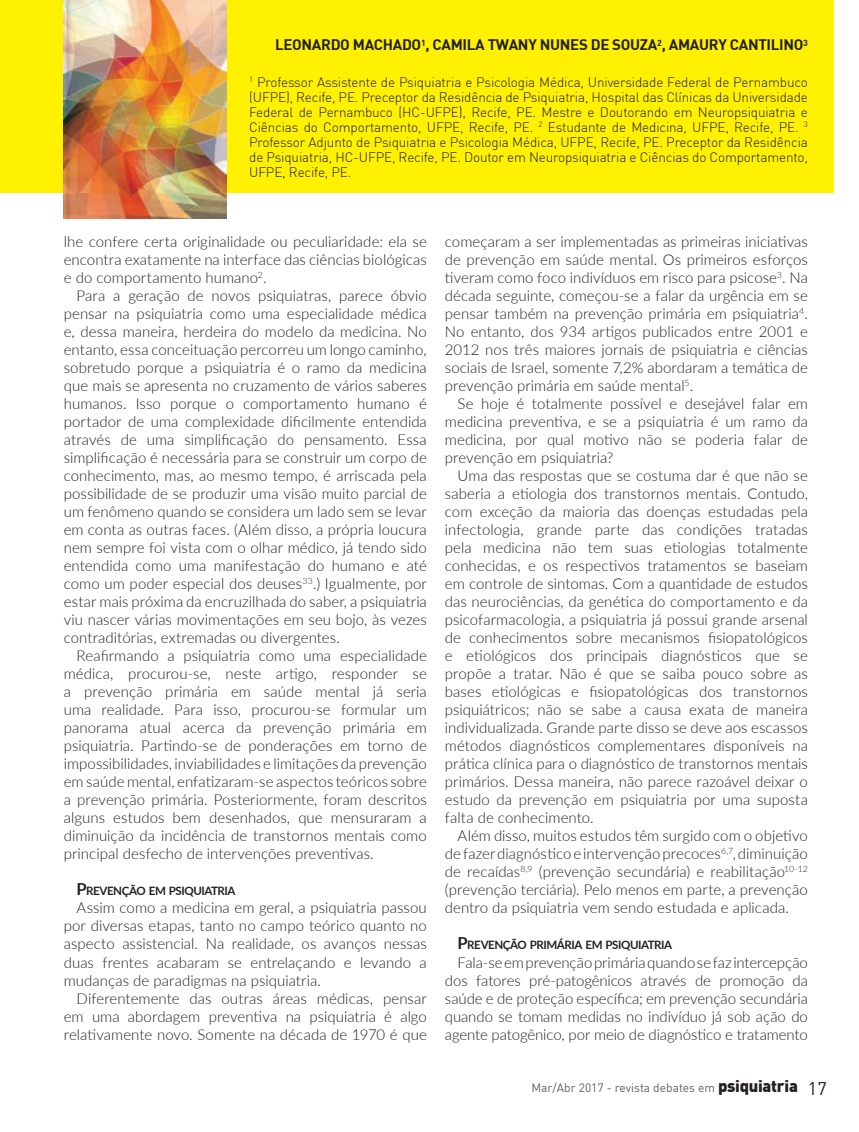
<style>
.page{position:relative;width:859px;height:1132px;background:#fff}
.page>*{position:absolute;margin:0;border:0;box-sizing:border-box;transform-origin:0 0}
.t1{font:300 15px/18px "Lato";color:#231f20;text-align:justify}
.t2{font:700 15px "DIN";letter-spacing:-.02em;color:#231f20}
.t3{font:300 13.5px/15px "DIN";letter-spacing:-.01em;color:#231f20;text-align:justify}
.t4{font:12px "DIN";color:#616164}
.t5{font:700 11.55px "Lato";letter-spacing:-.04em;color:#231f20}
.s1{font-size:16.5px}
.s2{font-weight:900;font-size:16.5px;color:#231f20}
.s3{font-size:18px;color:#231f20}
</style>
<div class="page">
<div style="left:0;top:0;width:833px;height:192px;background:#fff101"></div>
<img style="left:64px;top:0;width:163px;height:218px">
<p class="t2" style="left:275px;top:38px;width:534px">LEONARDO MACHADO<sup>1</sup>, CAMILA TWANY NUNES DE SOUZA<sup>2</sup>, AMAURY CANTILINO<sup>3</sup></p>
<p class="t3" style="left:249px;top:75px;width:560px"><sup>1</sup> Professor Assistente de Psiquiatria e Psicologia Médica, Universidade Federal de Pernambuco (UFPE), Recife, PE. Preceptor da Residência de Psiquiatria, Hospital das Clínicas da Universidade Federal de Pernambuco (HC-UFPE), Recife, PE. Mestre e Doutorando em Neuropsiquiatria e Ciências do Comportamento, UFPE, Recife, PE. <sup>2</sup> Estudante de Medicina, UFPE, Recife, PE. <sup>3<br></sup>Professor Adjunto de Psiquiatria e Psicologia Médica, UFPE, Recife, PE. Preceptor da Residência de Psiquiatria, HC-UFPE, Recife, PE. Doutor em Neuropsiquiatria e Ciências do Comportamento, UFPE, Recife, PE.</p>
<p class="t1" style="left:64px;top:232px;width:365px">lhe confere certa originalidade ou peculiaridade: ela se encontra exatamente na interface das ciências biológicas e do comportamento humano<sup>2</sup>.</p>
<p class="t1" style="left:64px;top:286px;width:365px;text-indent:13px">Para a geração de novos psiquiatras, parece óbvio pensar na psiquiatria como uma especialidade médica e, dessa maneira, herdeira do modelo da medicina. No entanto, essa conceituação percorreu um longo caminho, sobretudo porque a psiquiatria é o ramo da medicina que mais se apresenta no cruzamento de vários saberes humanos. Isso porque o comportamento humano é portador de uma complexidade dificilmente entendida através de uma simplificação do pensamento. Essa simplificação é necessária para se construir um corpo de conhecimento, mas, ao mesmo tempo, é arriscada pela possibilidade de se produzir uma visão muito parcial de um fenômeno quando se considera um lado sem se levar em conta as outras faces. (Além disso, a própria loucura nem sempre foi vista com o olhar médico, já tendo sido entendida como uma manifestação do humano e até como um poder especial dos deuses<sup>33</sup>.) Igualmente, por estar mais próxima da encruzilhada do saber, a psiquiatria viu nascer várias movimentações em seu bojo, às vezes contraditórias, extremadas ou divergentes.</p>
<p class="t1" style="left:64px;top:646px;width:365px;text-indent:13px">Reafirmando a psiquiatria como uma especialidade médica, procurou-se, neste artigo, responder se a prevenção primária em saúde mental já seria uma realidade. Para isso, procurou-se formular um panorama atual acerca da prevenção primária em psiquiatria. Partindo-se de ponderações em torno de impossibilidades, inviabilidades e limitações da prevenção em saúde mental, enfatizaram-se aspectos teóricos sobre a prevenção primária. Posteriormente, foram descritos alguns estudos bem desenhados, que mensuraram a diminuição da incidência de transtornos mentais como principal desfecho de intervenções preventivas.</p>
<p class="t5" style="left:77px;top:882px;width:160px"><span class="s1">P</span>REVENÇÃO EM PSIQUIATRIA</p>
<p class="t1" style="left:64px;top:898px;width:365px;text-indent:13px">Assim como a medicina em geral, a psiquiatria passou por diversas etapas, tanto no campo teórico quanto no aspecto assistencial. Na realidade, os avanços nessas duas frentes acabaram se entrelaçando e levando a mudanças de paradigmas na psiquiatria.</p>
<p class="t1" style="left:64px;top:988px;width:365px;text-indent:13px">Diferentemente das outras áreas médicas, pensar em uma abordagem preventiva na psiquiatria é algo relativamente novo. Somente na década de 1970 é que</p>
<p class="t1" style="left:445px;top:232px;width:365px">começaram a ser implementadas as primeiras iniciativas de prevenção em saúde mental. Os primeiros esforços tiveram como foco indivíduos em risco para psicose<sup>3</sup>. Na década seguinte, começou-se a falar da urgência em se pensar também na prevenção primária em psiquiatria<sup>4</sup>.<br>No entanto, dos 934 artigos publicados entre 2001 e 2012 nos três maiores jornais de psiquiatria e ciências sociais de Israel, somente 7,2% abordaram a temática de prevenção primária em saúde mental<sup>5</sup>.</p>
<p class="t1" style="left:445px;top:394px;width:365px;text-indent:13px">Se hoje é totalmente possível e desejável falar em medicina preventiva, e se a psiquiatria é um ramo da medicina, por qual motivo não se poderia falar de prevenção em psiquiatria?</p>
<p class="t1" style="left:445px;top:466px;width:365px;text-indent:13px">Uma das respostas que se costuma dar é que não se saberia a etiologia dos transtornos mentais. Contudo, com exceção da maioria das doenças estudadas pela infectologia, grande parte das condições tratadas pela medicina não tem suas etiologias totalmente conhecidas, e os respectivos tratamentos se baseiam em controle de sintomas. Com a quantidade de estudos das neurociências, da genética do comportamento e da psicofarmacologia, a psiquiatria já possui grande arsenal de conhecimentos sobre mecanismos fisiopatológicos e etiológicos dos principais diagnósticos que se propõe a tratar. Não é que se saiba pouco sobre as bases etiológicas e fisiopatológicas dos transtornos psiquiátricos; não se sabe a causa exata de maneira individualizada. Grande parte disso se deve aos escassos métodos diagnósticos complementares disponíveis na prática clínica para o diagnóstico de transtornos mentais primários. Dessa maneira, não parece razoável deixar o estudo da prevenção em psiquiatria por uma suposta falta de conhecimento.</p>
<p class="t1" style="left:445px;top:826px;width:365px;text-indent:13px">Além disso, muitos estudos têm surgido com o objetivo de fazer diagnóstico e intervenção precoces<sup>6,7</sup>, diminuição de recaídas<sup>8,9</sup> (prevenção secundária) e reabilitação<sup>10-12 </sup>(prevenção terciária). Pelo menos em parte, a prevenção dentro da psiquiatria vem sendo estudada e aplicada.</p>
<p class="t5" style="left:458px;top:936px;width:216px"><span class="s1">P</span>REVENÇÃO PRIMÁRIA EM PSIQUIATRIA</p>
<p class="t1" style="left:445px;top:952px;width:365px;text-indent:13px">Fala-se em prevenção primária quando se faz intercepção dos fatores pré-patogênicos através de promoção da saúde e de proteção específica; em prevenção secundária quando se tomam medidas no indivíduo já sob ação do agente patogênico, por meio de diagnóstico e tratamento</p>
<p class="t4" style="left:531px;top:1082px;width:297px">Mar/Abr 2017 - revista debates em <span class="s2">psiquiatria</span> <span class="s3">17</span></p>
</div>
